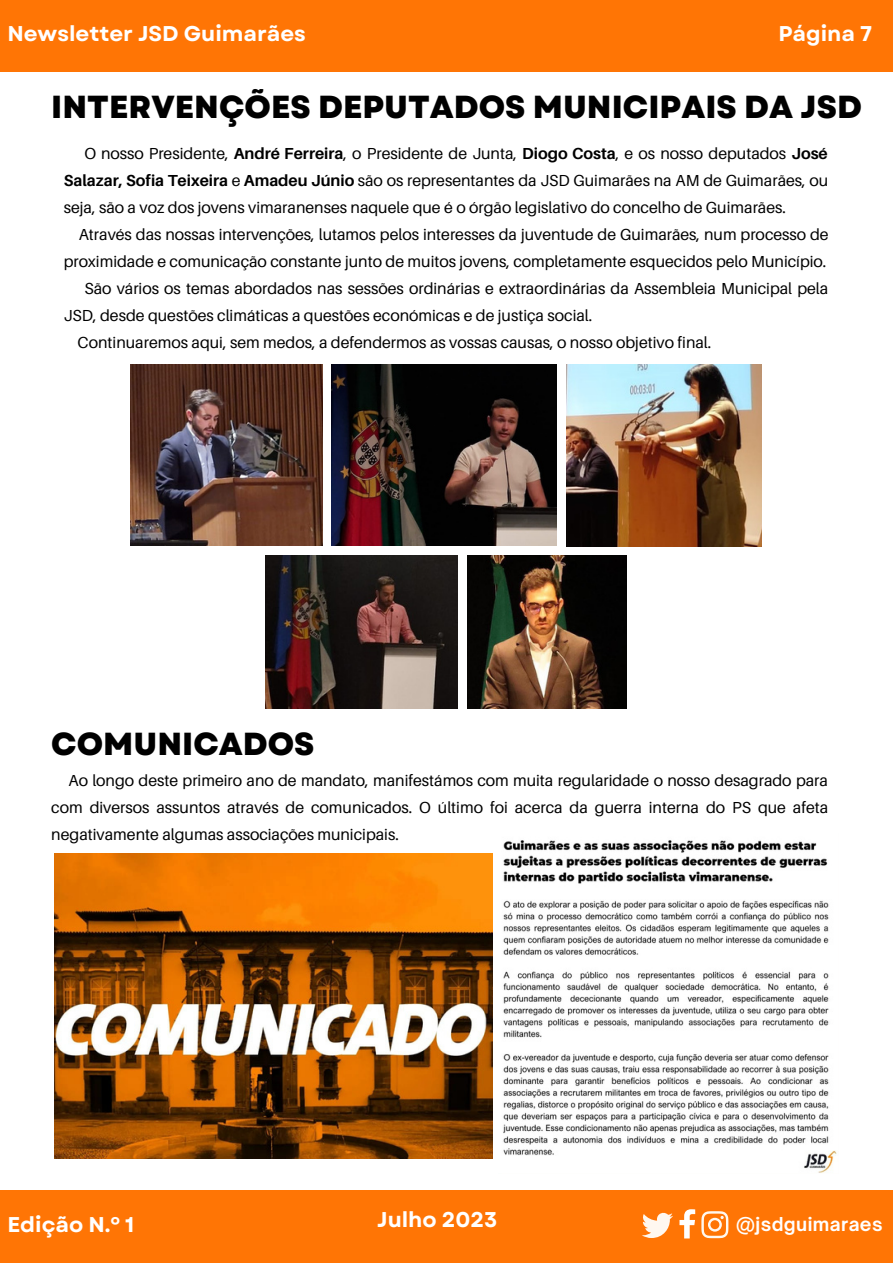
<style>
.page{position:relative;width:893px;height:1264px;background:#fff}
.page>*{position:absolute;margin:0;border:0;box-sizing:border-box;transform-origin:0 0}
.t1{font:800 31.8px "Garet";color:#000}
.t2{font:700 21.3px "Garet";color:#fff}
.t3{font:700 18.3px "Open Sauce One";letter-spacing:.025em;color:#fff}
.t4{font:15.9px/27px "Aileron";color:#000;text-align:justify}
.s1{font-weight:700}
</style>
<div class="page">
<div style="left:0;top:0;width:892px;height:71px;background:#ff7505"></div>
<div style="left:0;top:1189px;width:892px;height:73px;background:#ff7505"></div>
<svg style="left:642px;top:1212px;width:31px;height:25px"></svg>
<svg style="left:679px;top:1209px;width:16px;height:29px"></svg>
<svg style="left:701px;top:1211px;width:27px;height:27px"></svg>
<img style="left:131px;top:364px;width:191px;height:181px">
<img style="left:332px;top:364px;width:224px;height:181px">
<img style="left:566px;top:364px;width:195px;height:182px">
<img style="left:266px;top:555px;width:191px;height:153px">
<img style="left:503px;top:840px;width:334px;height:332px">
<img style="left:55px;top:853px;width:437px;height:305px">
<img style="left:468px;top:555px;width:158px;height:153px">
<p class="t2" style="left:7px;top:18px;width:300px">Newsletter JSD Guimarães</p>
<p class="t2" style="left:778px;top:18px;width:95px">Página 7</p>
<p class="t1" style="left:51px;top:84px;width:812px">INTERVENÇÕES DEPUTADOS MUNICIPAIS DA JSD</p>
<p class="t4" style="left:64px;top:140px;width:766px;text-indent:21px">O nosso Presidente, <span class="s1">André Ferreira</span>, o Presidente de Junta, <span class="s1">Diogo Costa</span>, e os nosso deputados <span class="s1">José Salazar, Sofia Teixeira</span> e <span class="s1">Amadeu Júnio</span> são os representantes da JSD Guimarães na AM de Guimarães, ou seja, são a voz dos jovens vimaranenses naquele que é o órgão legislativo do concelho de Guimarães.</p>
<p class="t4" style="left:64px;top:221px;width:766px;text-align:right">Através das nossas intervenções, lutamos pelos interesses da juventude de Guimarães, num processo de proximidade e comunicação constante junto de muitos jovens, completamente esquecidos pelo Município.</p>
<p class="t4" style="left:64px;top:275px;width:765px;text-indent:21px">São vários os temas abordados nas sessões ordinárias e extraordinárias da Assembleia Municipal pela<br>JSD, desde questões climáticas a questões económicas e de justiça social.</p>
<p class="t4" style="left:78px;top:329px;width:635px">Continuaremos aqui, sem medos, a defendermos as vossas causas, o nosso objetivo final.</p>
<p class="t1" style="left:51px;top:720px;width:265px">COMUNICADOS</p>
<p class="t4" style="left:51px;top:766px;width:778px;text-indent:17px">Ao longo deste primeiro ano de mandato, manifestámos com muita regularidade o nosso desagrado para com diversos assuntos através de comunicados. O último foi acerca da guerra interna do PS que afeta negativamente algumas associações municipais.</p>
<p class="t2" style="left:7px;top:1208px;width:128px">Edição N.º 1</p>
<p class="t2" style="left:377px;top:1204px;width:122px">Julho 2023</p>
<p class="t3" style="left:736px;top:1212px;width:148px">@jsdguimaraes</p>
</div>
